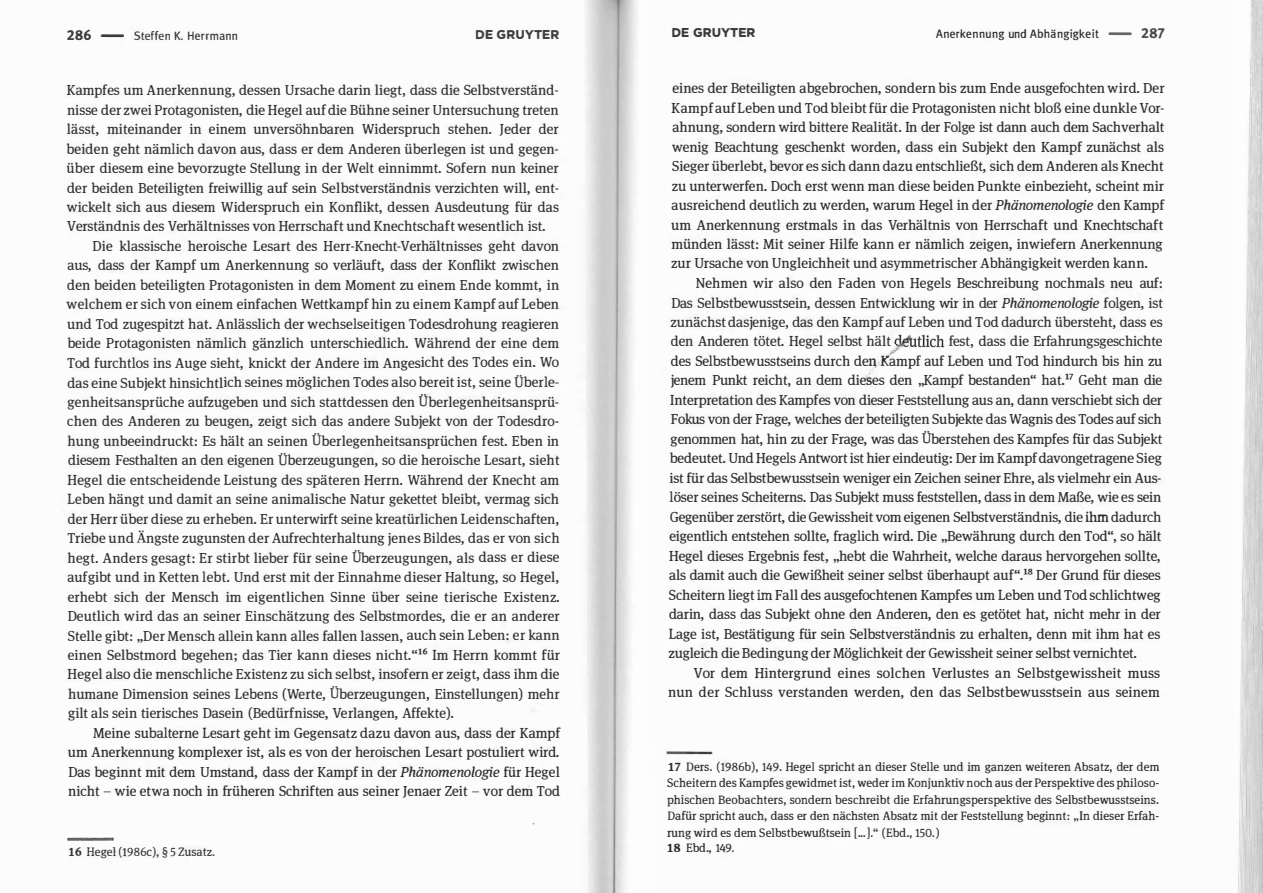
<style>
.page{position:relative;width:1263px;height:893px;background:#fff}
.page>*{position:absolute;margin:0;border:0;box-sizing:border-box;transform-origin:0 0}
.t1{font:11.85px "Fd 77401";letter-spacing:.06em;color:#3a3a3a}
.t2{font:11.85px "Fd 77401";letter-spacing:.045em;color:#2c2c2c}
.t3{font:11.85px "Fd 77401";color:#404040}
.t4{font:11.85px "Fd 77401";color:#4a4a4a}
.t5{font:11.1px/16.4px "Fd 13711";letter-spacing:.005em;color:#2e2e2e}
.t6{font:11.1px "Fd 13711";color:#363636}
.t7{font:10.8px/19.5px "Fd 69573";letter-spacing:-.005em;color:#333}
.t8{font:10.8px/19.5px "Fd 69573";letter-spacing:-.02em;color:#2f2f2f}
.t9{font:10.8px/19.5px "Fd 69573";letter-spacing:-.005em;color:#323232;text-align:justify}
.t10{font:10.8px/19.5px "Fd 69573";letter-spacing:-.02em;color:#2e2e2e}
.t11{font:10.8px/19.5px "Fd 69573";letter-spacing:.005em;color:#2d2d2d;text-align:right}
.t12{font:3.9px "Fd 87668";color:#3a3a3a}
.t13{font:3.9px "Fd 87668";color:#646464}
.s1{font-family:"Fd 13711";font-size:11.1px}
.s2{font-family:"Fd 77387";font-size:13.65px}
.s3{font-family:"Fd 87665";font-size:10.5px}
.s4{color:#2f2f2f}
.s5{font-family:"Fd 87664";font-size:13.35px}
.s6{font-family:"Fd 87665";font-size:10.5px;color:#2b2b2b}
.s7{color:#2b2b2b}
</style>
<div class="page">
<img style="left:542px;top:0;width:242px;height:893px">
<img style="left:1235px;top:0;width:28px;height:893px">
<img style="left:67px;top:837px;width:48px;height:4px">
<img style="left:895px;top:335px;width:50px;height:14px">
<svg style="left:890px;top:344px;width:11px;height:11px"></svg>
<p class="t1" style="left:67px;top:29px;width:26px">286</p>
<p class="t12" style="left:101px;top:37px;width:25px">-</p>
<p class="t1" style="left:134px;top:29px;width:105px"><span class="s1">Steffen</span> K. Herrmann</p>
<p class="t3" style="left:476px;top:27px;width:85px">OE GRUVTER</p>
<p class="t9" style="left:66px;top:81px;width:494px">Kampfes um Anerkennung, dessen Ursache darin liegt, dass die Selbstverständ&shy;nisse der zwei Protagonisten, die Regel auf die Bühne seiner Untersuchung treten lässt, miteinander in einem unversöhnbaren Widerspruch stehen. Jeder der beiden geht nämlich davon aus, dass er dem Anderen überlegen ist und gegen&shy;über diesem eine bevorzugte Stellung in der Welt einnimmt. Sofern nun keiner der beiden Beteiligten freiwillig auf sein Selbstverständnis verzichten will, ent&shy;wickelt sich aus diesem Widerspruch ein Konflikt, dessen Ausdeutung für das Verständnis des Verhältnisses von Herrschaft und Knechtschaft wesentlich ist.</p>
<p class="t7" style="left:66px;top:237px;width:495px;text-indent:26px">Die klassische heroische Lesart des Herr-Knecht-Verhältnisses geht davon aus, dass der Kampf um Anerkennung so verläuft, dass der Konflikt zwischen den beiden beteiligten Protagonisten in dem Moment zu einem Ende kommt, in welchem er sich von einem einfachen Wettkampf hin zu einem Kampf auf Leben und Tod zugespitzt hat. Anlässlich der wechselseitigen Todesdrohung reagieren beide Protagonisten nämlich gänzlich unterschiedlich. Während der eine dem Tod furchtlos ins Auge sieht, knickt der Andere im Angesicht des Todes ein. Wo das eine Subjekt hinsichtlich seines möglichen Todes also bereit ist, seine Überle&shy;genheitsansprüche aufzugeben und sich stattdessen den Überlegenheitsansprü&shy;chen des Anderen zu beugen, zeigt sich das andere Subjekt von der Todesdro&shy;hung unbeeindruckt: Es hält an seinen Überlegenheitsansprüchen fest. Eben in diesem Festhalten an den eigenen Überzeugungen, so die heroische Lesart, sieht Regel die entscheidende Leistung des späteren Herrn. Während der Knecht am Leben hängt und damit an seine animalische Natur gekettet bleibt, vermag sich der Herr über diese zu erheben. Er unterwirft seine kreatürlichen Leidenschaften, Triebe und Ängste zugunsten der Aufrechterhaltung jenes Bildes, das er von sich hegt. Anders gesagt: Er stirbt lieber für seine Überzeugungen, als dass er diese aufgibt und in Ketten lebt. Und erst mit der Einnahme dieser Haltung, so Regel, erhebt sich der Mensch im eigentlichen Sinne über seine tierische Existenz.<br>Deutlich wird das an seiner Einschätzung des Selbstmordes, die er an anderer Stelle gibt: "Der Mensch allein kann alles fallen lassen, auch sein Leben: er kann einen Selbstmord begehen; das Tier kann dieses nicht. "16 Im Herrn kommt für Regel also die menschliche Existenz zu sich selbst, insofern er zeigt, dass ihm die humane Dimension seines Lebens (Werte, Überzeugungen, Einstellungen) mehr gilt als sein tierisches Dasein (Bedürfnisse, Verlangen, Affekte).</p>
<p class="t10" style="left:68px;top:723px;width:494px;text-indent:25px">Meine subalterne Lesart geht im Gegensatz dazu davon aus, dass der Kampf um Anerkennung komplexer ist, als es von der heroischen Lesart postuliert wird.<br>Das beginnt mit dem Umstand, dass der Kampf in der <span class="s2">Phänomenologie</span> für Regel nicht - wie etwa noch in früheren Schriften aus seiner Jenaer Zeit - vor dem Tod</p>
<p class="t6" style="left:68px;top:846px;width:149px"><span class="s3">16</span> Hege! (1986c), <span class="s3">§</span> 5 Zusatz.</p>
<p class="t1" style="left:672px;top:26px;width:85px">OE GRUVTER</p>
<p class="t2" style="left:936px;top:27px;width:165px">Anerkennung und Abhängigkeit</p>
<p class="t13" style="left:1108px;top:35px;width:25px">-</p>
<p class="t4" style="left:1141px;top:27px;width:25px">287</p>
<p class="t8" style="left:671px;top:79px;width:495px">eines der Beteiligten abgebrochen, sondern bis zum Ende ausgefochten wird. Der Kampf auf Leben und Tod bleibt für die Protagonisten nicht bloß eine dunkle Vor&shy;ahnung, sondern wird bittere Realität. In der Folge ist dann auch dem Sachverhalt wenig Beachtung geschenkt worden, dass ein Subjekt den Kampf zunächst als Sieger überlebt, bevor es sich dann dazu entschließt, sich dem Anderen als Knecht zu unterwerfen. Doch erst wenn man diese beiden Punkte einbezieht, scheint mir ausreichend deutlich zu werden, warum Regel in der <span class="s2">Phänomenologie</span> den Kampf um Anerkennung erstmals in das Verhältnis von Herrschaft und Knechtschaft münden lässt: Mit seiner Hilfe kann er nämlich zeigen, inwiefern Anerkennung zur Ursache von Ungleichheit und asymmetrischer Abhängigkeit werden kann.</p>
<p class="t7" style="left:670px;top:274px;width:494px;text-align:justify;text-indent:26px"><span class="s4">Nehmen wir also den Faden von Hegels Beschreibung nochmals neu auf:<br></span>Das Selbstbewusstsein, dessen Entwicklung <span class="s3">WIR</span> in der <span class="s2">Phänomenologie</span> folgen, ist zunächst dasjenige, das den Kampf auf Leben und Tod dadurch übersteht, dass es den Anderen tötet. Regel selbst hält</p>
<p class="t7" style="left:949px;top:332px;width:215px">fest, dass die Erfahrungsgeschichte</p>
<p class="t10" style="left:671px;top:352px;width:493px">des Selbstbewusstseins durch deryK'ampf auf Leben und Tod hindurch bis hin zu</p>
<p class="t8" style="left:668px;top:371px;width:495px">jenem Punkt reicht, an dem die§es den "Kampf bestanden" hat.17 Geht man die Interpretation des Kampfes von dieser Feststellung aus an, dann verschiebt sich der Fokus von der Frage, welches der beteiligten Subjekte das Wagnis des Todes auf sich genommen hat, hin zu der Frage, was das Überstehen des Kampfes für das Subjekt bedeutet. Und Hegels Antwort ist hier eindeutig: Der im Kampf davongetragene Sieg ist für das Selbstbewusstsein weniger ein Zeichen seiner Ehre, als vielmehr ein Aus&shy;löser seines Scheiterns. Das Subjekt muss feststellen, dass in dem Maße, wie es sein Gegenüber zerstört, die Gewissheit vom eigenen Selbstverständnis, die <span class="s5">ihm</span> dadurch eigentlich entstehen sollte, fraglich wird. Die "Bewährung durch den Tod", so hält Regel dieses Ergebnis fest, "hebt die Wahrheit, welche daraus hervorgehen sollte, als damit auch die Gewißheit seiner selbst überhaupt auf".18 Der Grund für dieses Scheitern liegt <span class="s3">IM</span> Fall des ausgefochtenen Kampfes um Leben und Tod schlichtweg darin, dass das Subjekt ohne den Anderen, den es getötet hat, nicht mehr in der Lage ist, Bestätigung für sein Selbstverständnis zu erhalten, denn mit ihm hat es zugleich die Bedingung der Möglichkeit der Gewissheit seiner selbst vernichtet.</p>
<p class="t11" style="left:668px;top:663px;width:493px">Vor dem Hintergrund eines solchen Verlustes an Selbstgewissheit muss nun der Schluss verstanden werden, den das Selbstbewusstsein aus seinem</p>
<p class="t5" style="left:667px;top:759px;width:494px"><span class="s3">17</span> Ders. (1986b), 149. Hege! spricht an dieser Stelle und im ganzen weiteren Absatz, der dem Scheitern des Kampfes gewidmet ist, weder im Konjunktiv noch aus der Perspektive des philoso&shy;phischen Beobachters, sondern beschreibt die Erfahrungsperspektive des Selbstbewusstseins.<br>Dafür spricht auch, dass er den nächsten Absatz mit der Feststellung beginnt: "In dieser Erfah&shy;rung wird es dem Selbstbewußtsein [ ... ]." (Ebd., 150.)<br><span class="s6">18</span> <span class="s7">Ebd., 149.</span></p>
</div>
